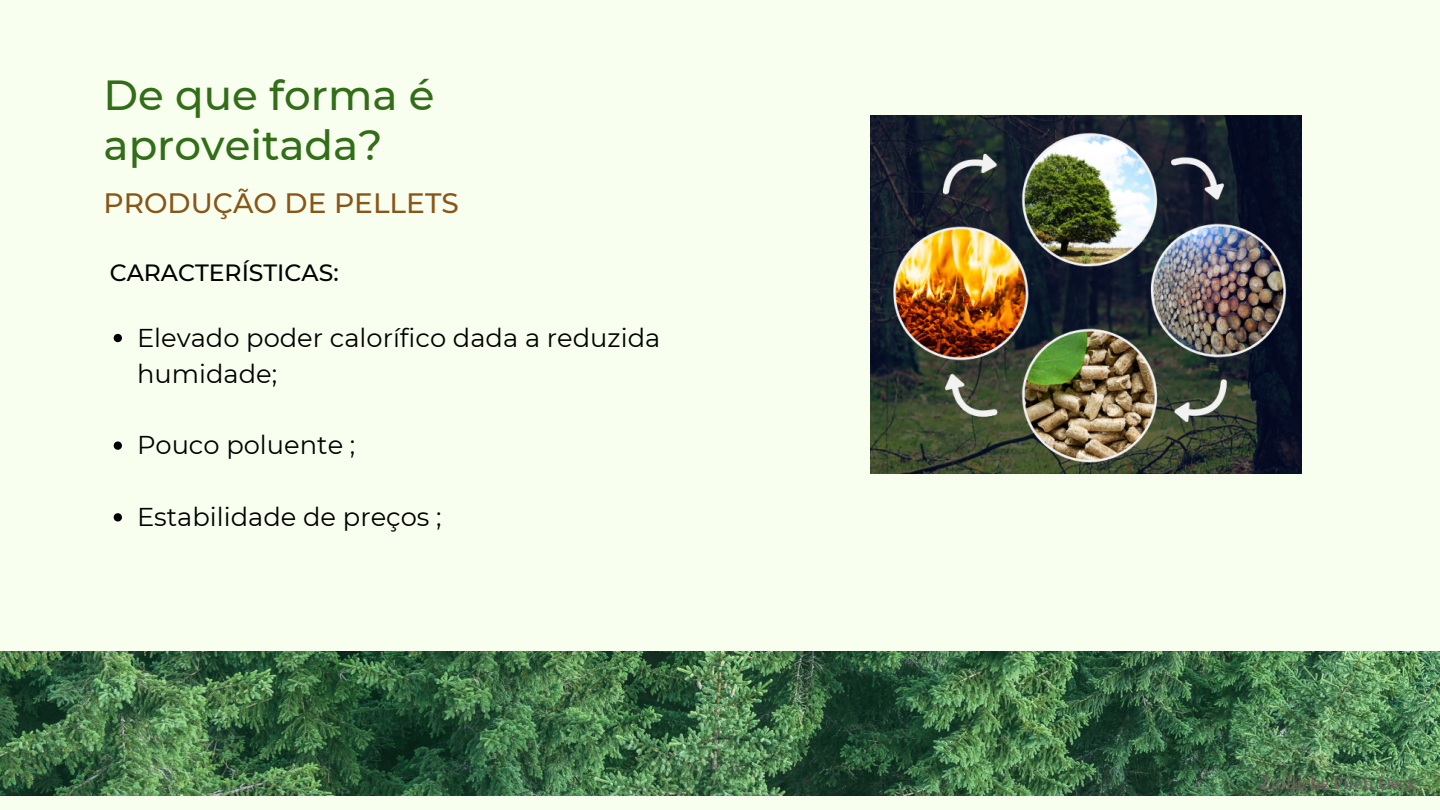
<style>
.page{position:relative;width:1440px;height:810px;background:#f8ffef}
.page>*{position:absolute;margin:0;border:0;box-sizing:border-box;transform-origin:0 0}
.t1{font:500 42px/49.9px "Montserrat";color:#326d18}
.t2{font:500 28px "Montserrat";color:#895518}
.t3{font:25.7px/35.9px "Montserrat";color:#000}
.t4{font:500 23.5px "Montserrat";color:#000}
.t5{font:18px "Vollkorn";color:#755b60}
</style>
<div class="page">
<img style="left:0;top:652px;width:1440px;height:143px">
<svg style="left:114px;top:334px;width:8px;height:8px"></svg>
<svg style="left:114px;top:441px;width:8px;height:9px"></svg>
<svg style="left:114px;top:513px;width:8px;height:8px"></svg>
<img style="left:870px;top:116px;width:431px;height:358px">
<h1 class="t1" style="left:104px;top:70px;width:332px">De que forma é aproveitada?</h1>
<p class="t2" style="left:104px;top:186px;width:357px">PRODUÇÃO DE PELLETS</p>
<p class="t4" style="left:110px;top:258px;width:230px">CARACTERÍSTICAS:</p>
<p class="t3" style="left:137px;top:320px;width:525px">Elevado poder calorífico dada a reduzida humidade;</p>
<p class="t3" style="left:137px;top:427px;width:220px">Pouco poluente ;</p>
<p class="t3" style="left:137px;top:499px;width:306px">Estabilidade de preços ;</p>
<p class="t5" style="left:1259px;top:771px;width:159px">Ziolliche Pitch Deck</p>
</div>
